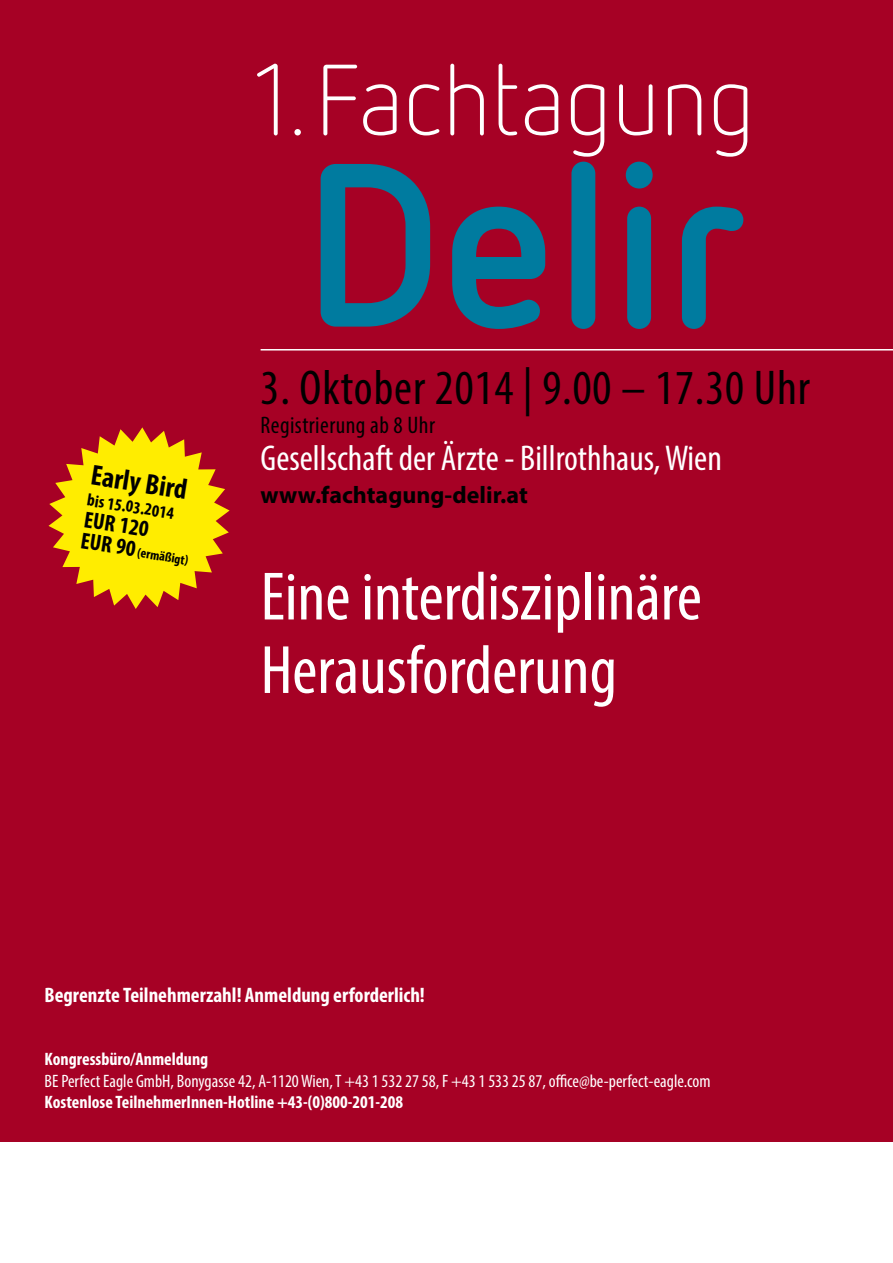
<style>
.page{position:relative;width:893px;height:1263px;background:#fff}
.page>*{position:absolute;margin:0;border:0;box-sizing:border-box;transform-origin:0 0}
.t1{font:700 232.05px "Netto OT";color:#007b9f}
.t2{font:300 99.6px "Netto OT";color:#fff}
.t3{font:condensed 69px/73.5px "Myriad Pro";color:#fff}
.t4{font:condensed 49.2px "Myriad Pro";letter-spacing:.02em;color:#000}
.t5{font:condensed 36px "Myriad Pro";color:#fff}
.t6{font:700 condensed 28.95px "Myriad Pro";color:#000}
.t7{font:700 24px "Myriad Pro";color:#000}
.t8{font:condensed 24px "Myriad Pro";letter-spacing:.02em;color:#000}
.t9{font:700 condensed 23.1px "Myriad Pro";color:#000}
.t10{font:700 condensed 21px "Myriad Pro";color:#fff}
.t11{font:condensed 18px "Myriad Pro";color:#fff}
.t12{font:700 condensed 18px "Myriad Pro";color:#fff}
.t13{font:700 condensed 17.4px "Myriad Pro";color:#000}
.t14{font:700 condensed 13.5px "Myriad Pro";color:#000}
.s1{font-size:23.1px}
</style>
<div class="page">
<div style="left:0;top:0;width:893px;height:1142px;background:#a60125"></div>
<hr style="left:261px;top:349px;width:632px;height:1px;background:#fff">
<svg style="left:48px;top:427px;width:182px;height:182px"></svg>
<h3 class="t6" style="left:94px;top:457px;width:98px;rotate:9deg">Early Bird</h3>
<p class="t13" style="left:89px;top:489px;width:89px;rotate:9deg">bis 15.03.2014</p>
<p class="t9" style="left:87px;top:505px;width:67px;rotate:9deg">EUR 120</p>
<p class="t14" style="left:82px;top:535px;width:111px;rotate:9deg"><span class="s1">EUR 90</span> (ermäßigt)</p>
<h2 class="t2" style="left:255px;top:39px;width:502px">1. Fachtagung</h2>
<h1 class="t1" style="left:305px;top:99px;width:443px">Delir</h1>
<h3 class="t4" style="left:261px;top:358px;width:551px">3. Oktober 2014 | 9.00 – 17.30 Uhr</h3>
<h3 class="t8" style="left:261px;top:410px;width:176px">Registrierung ab 8 Uhr</h3>
<h3 class="t5" style="left:261px;top:437px;width:463px">Gesellschaft der Ärzte - Billrothhaus, Wien</h3>
<h3 class="t7" style="left:261px;top:480px;width:269px">www.fachtagung-delir.at</h3>
<h3 class="t3" style="left:261px;top:559px;width:443px">Eine interdisziplinäre<br>Herausforderung</h3>
<p class="t10" style="left:45px;top:982px;width:382px">Begrenzte Teilnehmerzahl! Anmeldung erforderlich!</p>
<p class="t12" style="left:45px;top:1048px;width:165px">Kongressbüro/Anmeldung</p>
<p class="t11" style="left:45px;top:1070px;width:667px">BE Perfect Eagle GmbH, Bonygasse 42, A-1120 Wien, T +43 1 532 27 58, F +43 1 533 25 87, office@be-perfect-eagle.com</p>
<p class="t12" style="left:45px;top:1091px;width:360px">Kostenlose TeilnehmerInnen-Hotline +43-(0)800-201-208</p>
</div>
